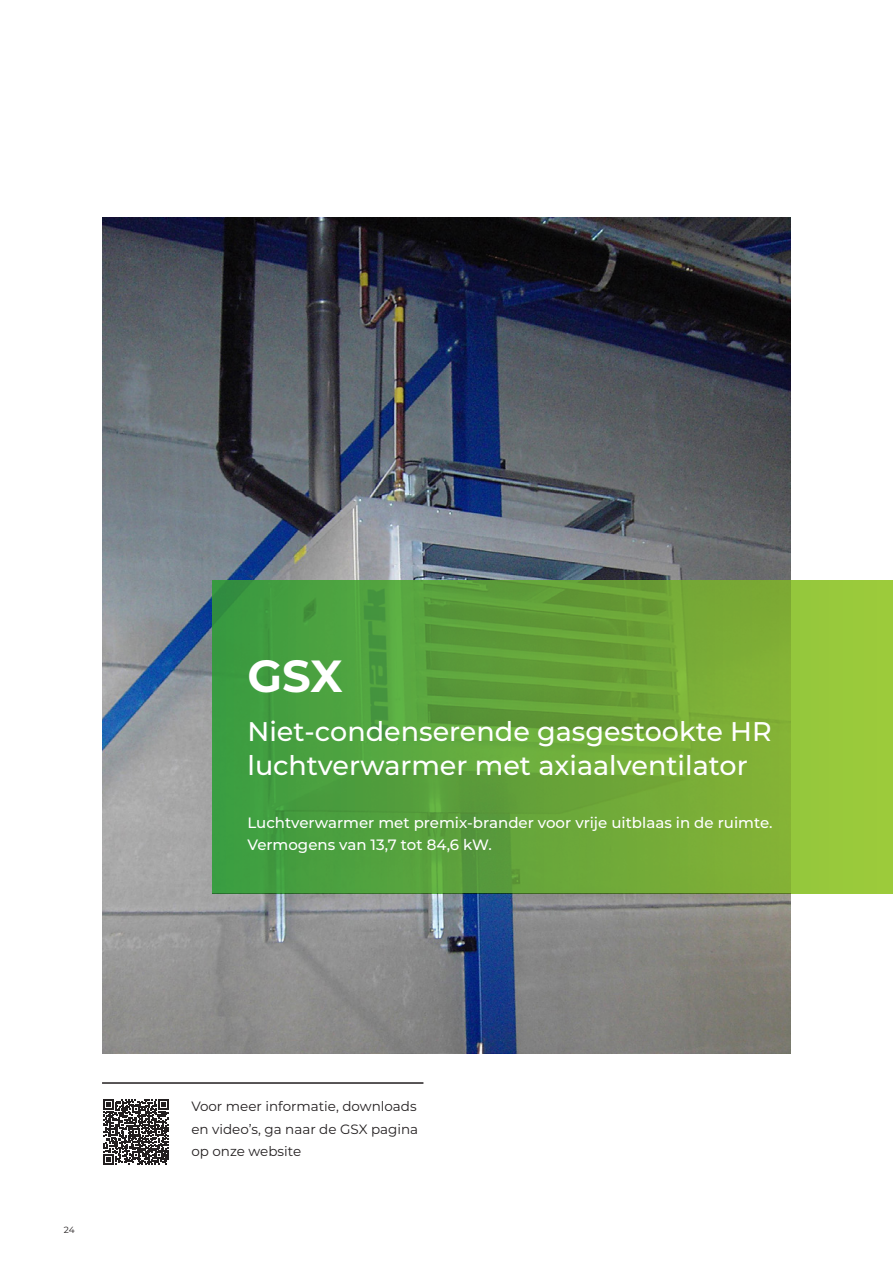
<style>
.page{position:relative;width:893px;height:1263px;background:#fff}
.page>*{position:absolute;margin:0;border:0;box-sizing:border-box;transform-origin:0 0}
.t1{font:700 45px "Montserrat";color:#fff}
.t2{font:500 27px/34.5px "Montserrat";color:#fff}
.t3{font:500 15px/22.5px "Montserrat";color:#fff}
.t4{font:13.5px/22.5px "Montserrat";color:#231f20;text-align:justify}
.t5{font:9px "Montserrat";color:#231f20}
</style>
<div class="page">
<img style="left:103px;top:218px;width:687px;height:836px">
<svg style="left:213px;top:580px;width:680px;height:313px"></svg>
<hr style="left:102px;top:1082px;width:321px;height:2px;background:#231f20">
<svg style="left:104px;top:1099px;width:64px;height:65px"></svg>
<p class="t5" style="left:64px;top:1224px;width:13px">24</p>
<p class="t1" style="left:247px;top:644px;width:96px">GSX</p>
<p class="t2" style="left:247px;top:713px;width:526px">Niet-condenserende gasgestookte HR luchtverwarmer met axiaalventilator</p>
<p class="t3" style="left:247px;top:811px;width:527px">Luchtverwarmer met premix-brander voor vrije uitblaas in de ruimte.<br>Vermogens van 13,7 tot 84,6 kW.</p>
<p class="t4" style="left:191px;top:1095px;width:228px">Voor meer informatie, downloads en video’s, ga naar de GSX pagina op onze website</p>
</div>
